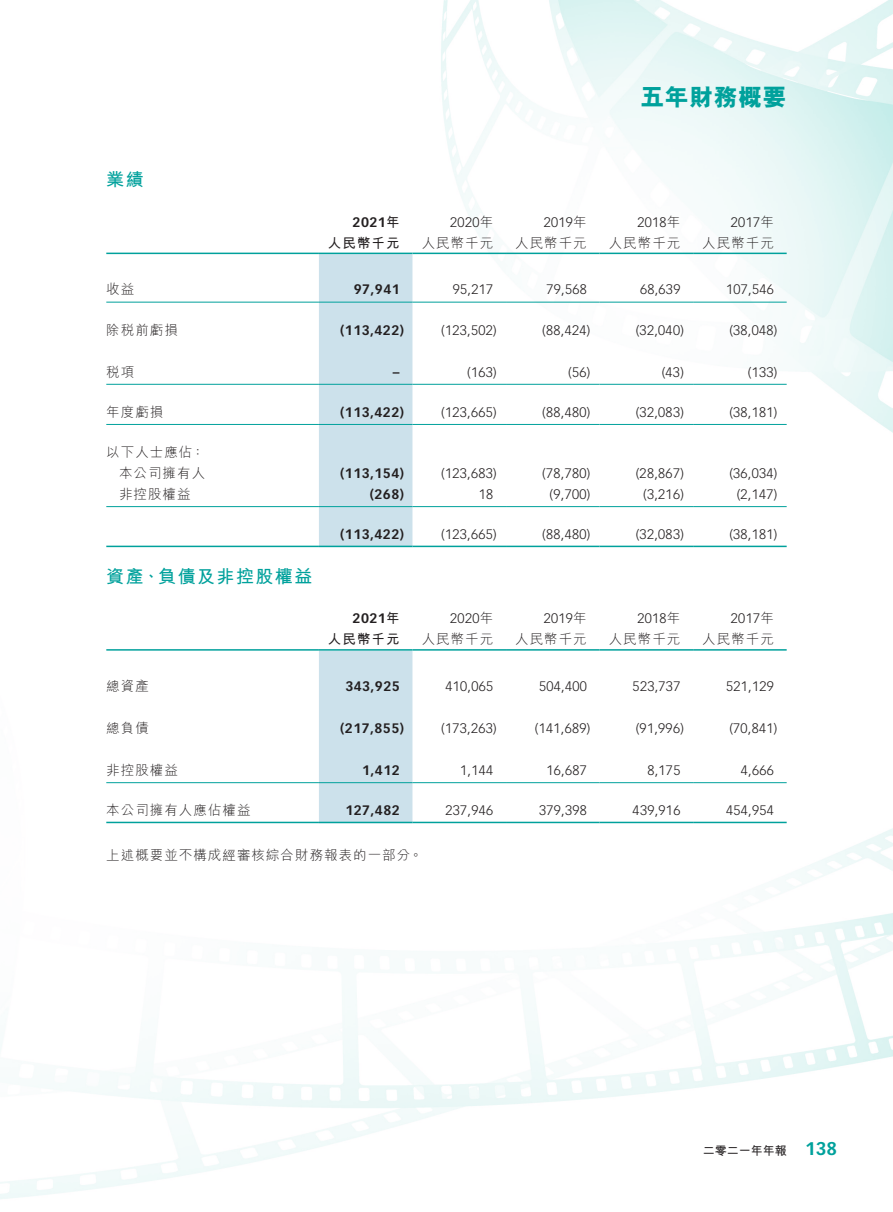
<style>
.page{position:relative;width:893px;height:1212px;background:#fff}
.page>*{position:absolute;margin:0;border:0;box-sizing:border-box;transform-origin:0 0}
.t1{font:800 24px "M Hei HK";letter-spacing:.02em;color:#00a19c}
.t2{font:700 18px "M Hei HK";letter-spacing:.08em;color:#00a19c}
.t3{font:300 13.5px "Vectora LT Std";letter-spacing:.025em;color:#231f20}
.t4{font:300 13.5px/21px "M Hei HK";letter-spacing:.075em;color:#231f20;text-align:right}
.t5{font:700 13.5px "Vectora LT Std";letter-spacing:.03em;color:#231f20}
.t6{font:700 13.5px "M Hei HK";letter-spacing:.08em;color:#231f20}
.t7{font:700 12px "M Hei HK";color:#231f20}
.s1{font-family:"M Hei HK"}
.s2{font-family:"Vectora LT Std";font-size:18px;color:#00a19c}
</style>
<div class="page">
<img style="left:0;top:0;width:893px;height:1199px">
<div style="left:319px;top:254px;width:93px;height:292px;background:#cce1eb"></div>
<hr style="left:106px;top:253px;width:213px;height:1px;background:#00a19c">
<hr style="left:319px;top:253px;width:93px;height:1px;background:#00a19c">
<hr style="left:412px;top:253px;width:94px;height:1px;background:#00a19c">
<hr style="left:506px;top:253px;width:94px;height:1px;background:#00a19c">
<hr style="left:600px;top:253px;width:93px;height:1px;background:#00a19c">
<hr style="left:693px;top:253px;width:94px;height:1px;background:#00a19c">
<hr style="left:106px;top:302px;width:213px;height:1px;background:#00a19c">
<hr style="left:319px;top:302px;width:93px;height:1px;background:#00a19c">
<hr style="left:412px;top:302px;width:94px;height:1px;background:#00a19c">
<hr style="left:506px;top:302px;width:94px;height:1px;background:#00a19c">
<hr style="left:600px;top:302px;width:93px;height:1px;background:#00a19c">
<hr style="left:693px;top:302px;width:94px;height:1px;background:#00a19c">
<hr style="left:106px;top:384px;width:213px;height:1px;background:#00a19c">
<hr style="left:319px;top:384px;width:93px;height:1px;background:#00a19c">
<hr style="left:412px;top:384px;width:94px;height:1px;background:#00a19c">
<hr style="left:506px;top:384px;width:94px;height:1px;background:#00a19c">
<hr style="left:600px;top:384px;width:93px;height:1px;background:#00a19c">
<hr style="left:693px;top:384px;width:94px;height:1px;background:#00a19c">
<hr style="left:106px;top:424px;width:213px;height:1px;background:#00a19c">
<hr style="left:319px;top:424px;width:93px;height:1px;background:#00a19c">
<hr style="left:412px;top:424px;width:94px;height:1px;background:#00a19c">
<hr style="left:506px;top:424px;width:94px;height:1px;background:#00a19c">
<hr style="left:600px;top:424px;width:93px;height:1px;background:#00a19c">
<hr style="left:693px;top:424px;width:94px;height:1px;background:#00a19c">
<hr style="left:106px;top:506px;width:213px;height:1px;background:#00a19c">
<hr style="left:319px;top:506px;width:93px;height:1px;background:#00a19c">
<hr style="left:412px;top:506px;width:94px;height:1px;background:#00a19c">
<hr style="left:506px;top:506px;width:94px;height:1px;background:#00a19c">
<hr style="left:600px;top:506px;width:93px;height:1px;background:#00a19c">
<hr style="left:693px;top:506px;width:94px;height:1px;background:#00a19c">
<hr style="left:106px;top:546px;width:213px;height:1px;background:#00a19c">
<hr style="left:319px;top:546px;width:93px;height:1px;background:#00a19c">
<hr style="left:412px;top:546px;width:94px;height:1px;background:#00a19c">
<hr style="left:506px;top:546px;width:94px;height:1px;background:#00a19c">
<hr style="left:600px;top:546px;width:93px;height:1px;background:#00a19c">
<hr style="left:693px;top:546px;width:94px;height:1px;background:#00a19c">
<div style="left:319px;top:651px;width:93px;height:171px;background:#cce1eb"></div>
<hr style="left:106px;top:649px;width:213px;height:2px;background:#00a19c">
<hr style="left:319px;top:649px;width:93px;height:2px;background:#00a19c">
<hr style="left:412px;top:649px;width:94px;height:2px;background:#00a19c">
<hr style="left:506px;top:649px;width:94px;height:2px;background:#00a19c">
<hr style="left:600px;top:649px;width:93px;height:2px;background:#00a19c">
<hr style="left:693px;top:649px;width:94px;height:2px;background:#00a19c">
<hr style="left:106px;top:782px;width:213px;height:1px;background:#00a19c">
<hr style="left:319px;top:782px;width:93px;height:1px;background:#00a19c">
<hr style="left:412px;top:782px;width:94px;height:1px;background:#00a19c">
<hr style="left:506px;top:782px;width:94px;height:1px;background:#00a19c">
<hr style="left:600px;top:782px;width:93px;height:1px;background:#00a19c">
<hr style="left:693px;top:782px;width:94px;height:1px;background:#00a19c">
<hr style="left:106px;top:822px;width:213px;height:1px;background:#00a19c">
<hr style="left:319px;top:822px;width:93px;height:1px;background:#00a19c">
<hr style="left:412px;top:822px;width:94px;height:1px;background:#00a19c">
<hr style="left:506px;top:822px;width:94px;height:1px;background:#00a19c">
<hr style="left:600px;top:822px;width:93px;height:1px;background:#00a19c">
<hr style="left:693px;top:822px;width:94px;height:1px;background:#00a19c">
<h2 class="t2" style="left:106px;top:166px;width:39px">業績</h2>
<h1 class="t1" style="left:640px;top:85px;width:148px">五年財務概要</h1>
<p class="t5" style="left:353px;top:214px;width:49px">2021<span class="s1">年</span></p>
<p class="t3" style="left:450px;top:214px;width:44px">2020<span class="s1">年</span></p>
<p class="t3" style="left:544px;top:214px;width:44px">2019<span class="s1">年</span></p>
<p class="t3" style="left:637px;top:214px;width:44px">2018<span class="s1">年</span></p>
<p class="t3" style="left:731px;top:214px;width:44px">2017<span class="s1">年</span></p>
<p class="t6" style="left:328px;top:233px;width:73px">人民幣千元</p>
<p class="t4" style="left:422px;top:232px;width:73px">人民幣千元</p>
<p class="t4" style="left:515px;top:232px;width:73px">人民幣千元</p>
<p class="t4" style="left:609px;top:232px;width:73px">人民幣千元</p>
<p class="t4" style="left:702px;top:232px;width:73px">人民幣千元</p>
<p class="t4" style="left:106px;top:279px;width:30px">收益</p>
<p class="t5" style="left:354px;top:281px;width:47px">97,941</p>
<p class="t3" style="left:453px;top:282px;width:42px">95,217</p>
<p class="t3" style="left:546px;top:282px;width:42px">79,568</p>
<p class="t3" style="left:640px;top:282px;width:42px">68,639</p>
<p class="t3" style="left:726px;top:282px;width:49px">107,546</p>
<p class="t4" style="left:106px;top:319px;width:73px">除稅前虧損</p>
<p class="t5" style="left:340px;top:322px;width:65px">(113,422)</p>
<p class="t3" style="left:441px;top:322px;width:57px">(123,502)</p>
<p class="t3" style="left:542px;top:322px;width:50px">(88,424)</p>
<p class="t3" style="left:636px;top:322px;width:50px">(32,040)</p>
<p class="t3" style="left:729px;top:322px;width:50px">(38,048)</p>
<p class="t4" style="left:106px;top:361px;width:30px">稅項</p>
<p class="t5" style="left:393px;top:364px;width:8px">–</p>
<p class="t3" style="left:467px;top:364px;width:31px">(163)</p>
<p class="t3" style="left:568px;top:364px;width:24px">(56)</p>
<p class="t3" style="left:662px;top:364px;width:24px">(43)</p>
<p class="t3" style="left:748px;top:364px;width:31px">(133)</p>
<p class="t4" style="left:106px;top:401px;width:59px">年度虧損</p>
<p class="t5" style="left:340px;top:404px;width:65px">(113,422)</p>
<p class="t3" style="left:441px;top:404px;width:57px">(123,665)</p>
<p class="t3" style="left:542px;top:404px;width:50px">(88,480)</p>
<p class="t3" style="left:636px;top:404px;width:50px">(32,083)</p>
<p class="t3" style="left:729px;top:404px;width:50px">(38,181)</p>
<p class="t4" style="left:106px;top:441px;width:100px">以下人士應佔：本公司擁有人</p>
<p class="t5" style="left:340px;top:465px;width:65px">(113,154)</p>
<p class="t3" style="left:441px;top:465px;width:57px">(123,683)</p>
<p class="t3" style="left:542px;top:465px;width:50px">(78,780)</p>
<p class="t3" style="left:636px;top:465px;width:50px">(28,867)</p>
<p class="t3" style="left:729px;top:465px;width:50px">(36,034)</p>
<p class="t4" style="left:119px;top:483px;width:73px">非控股權益</p>
<p class="t5" style="left:370px;top:486px;width:36px">(268)</p>
<p class="t3" style="left:479px;top:486px;width:16px">18</p>
<p class="t3" style="left:550px;top:486px;width:42px">(9,700)</p>
<p class="t3" style="left:643px;top:486px;width:42px">(3,216)</p>
<p class="t3" style="left:737px;top:486px;width:42px">(2,147)</p>
<p class="t5" style="left:340px;top:526px;width:65px">(113,422)</p>
<p class="t3" style="left:441px;top:526px;width:57px">(123,665)</p>
<p class="t3" style="left:542px;top:526px;width:50px">(88,480)</p>
<p class="t3" style="left:636px;top:526px;width:50px">(32,083)</p>
<p class="t3" style="left:729px;top:526px;width:50px">(38,181)</p>
<h2 class="t2" style="left:106px;top:563px;width:208px">資產、負債及非控股權益</h2>
<p class="t5" style="left:353px;top:610px;width:49px">2021<span class="s1">年</span></p>
<p class="t3" style="left:450px;top:611px;width:44px">2020<span class="s1">年</span></p>
<p class="t3" style="left:544px;top:611px;width:44px">2019<span class="s1">年</span></p>
<p class="t3" style="left:637px;top:611px;width:44px">2018<span class="s1">年</span></p>
<p class="t3" style="left:731px;top:611px;width:44px">2017<span class="s1">年</span></p>
<p class="t6" style="left:328px;top:630px;width:73px">人民幣千元</p>
<p class="t4" style="left:422px;top:629px;width:73px">人民幣千元</p>
<p class="t4" style="left:515px;top:629px;width:73px">人民幣千元</p>
<p class="t4" style="left:609px;top:629px;width:73px">人民幣千元</p>
<p class="t4" style="left:702px;top:629px;width:73px">人民幣千元</p>
<p class="t4" style="left:106px;top:675px;width:44px">總資產</p>
<p class="t5" style="left:345px;top:678px;width:56px">343,925</p>
<p class="t3" style="left:446px;top:678px;width:49px">410,065</p>
<p class="t3" style="left:539px;top:678px;width:49px">504,400</p>
<p class="t3" style="left:633px;top:678px;width:49px">523,737</p>
<p class="t3" style="left:726px;top:678px;width:49px">521,129</p>
<p class="t4" style="left:106px;top:717px;width:44px">總負債</p>
<p class="t5" style="left:340px;top:720px;width:65px">(217,855)</p>
<p class="t3" style="left:441px;top:720px;width:57px">(173,263)</p>
<p class="t3" style="left:535px;top:720px;width:57px">(141,689)</p>
<p class="t3" style="left:636px;top:720px;width:50px">(91,996)</p>
<p class="t3" style="left:729px;top:720px;width:50px">(70,841)</p>
<p class="t4" style="left:106px;top:759px;width:73px">非控股權益</p>
<p class="t5" style="left:362px;top:762px;width:39px">1,412</p>
<p class="t3" style="left:460px;top:762px;width:34px">1,144</p>
<p class="t3" style="left:546px;top:762px;width:42px">16,687</p>
<p class="t3" style="left:647px;top:762px;width:34px">8,175</p>
<p class="t3" style="left:741px;top:762px;width:34px">4,666</p>
<p class="t4" style="left:106px;top:799px;width:146px">本公司擁有人應佔權益</p>
<p class="t5" style="left:345px;top:802px;width:56px">127,482</p>
<p class="t3" style="left:446px;top:802px;width:49px">237,946</p>
<p class="t3" style="left:539px;top:802px;width:49px">379,398</p>
<p class="t3" style="left:633px;top:802px;width:49px">439,916</p>
<p class="t3" style="left:726px;top:802px;width:49px">454,954</p>
<p class="t4" style="left:106px;top:844px;width:318px">上述概要並不構成經審核綜合財務報表的一部分。</p>
<p class="t7" style="left:703px;top:1141px;width:136px">二零二一年年報 <span class="s2">138</span></p>
</div>
